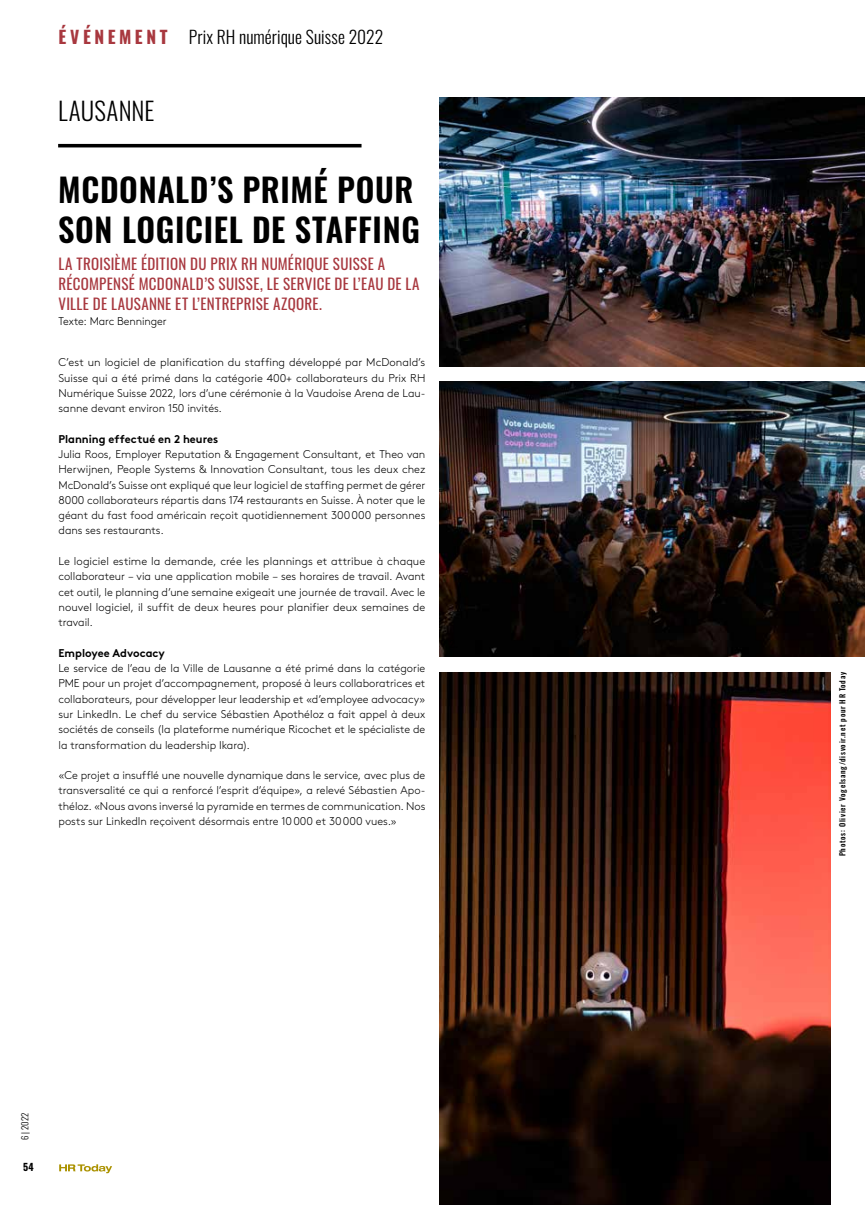
<style>
.page{position:relative;width:865px;height:1205px;background:#fff}
.page>*{position:absolute;margin:0;border:0;box-sizing:border-box;transform-origin:0 0}
.t1{font:600 32.5px/40px "Oswald";letter-spacing:.02em;color:#000}
.t2{font:300 25px "Oswald";letter-spacing:.01em;color:#000}
.t3{font:300 17.5px "Oswald";color:#000}
.t4{font:15px/20px "Oswald";letter-spacing:.02em;color:#a8383f}
.t5{font:300 11.25px/15.2px "Brown Std";color:#000;text-align:justify}
.t6{font:700 11.25px "Brown Std";color:#000}
.t7{font:700 10px "Oswald";color:#000}
.t8{font:300 8.75px "Oswald";color:#000}
.t9{font:500 7.5px "Oswald";letter-spacing:.095em;color:#000}
.s1{font-weight:700;color:#a8383f}
</style>
<div class="page">
<svg style="left:59px;top:1164px;width:53px;height:9px"></svg>
<img style="left:439px;top:382px;width:426px;height:275px">
<img style="left:439px;top:672px;width:391px;height:533px">
<hr style="left:58px;top:144px;width:303px;height:3px;background:#000">
<img style="left:439px;top:98px;width:426px;height:269px">
<h3 class="t3" style="left:58px;top:23px;width:326px"><span class="s1">É V É N E M E N T</span> Prix RH numérique Suisse 2022</h3>
<h2 class="t2" style="left:58px;top:91px;width:98px">LAUSANNE</h2>
<h1 class="t1" style="left:58px;top:169px;width:363px">MCDONALD’S PRIMÉ POUR<br>SON LOGICIEL DE STAFFING</h1>
<h3 class="t4" style="left:58px;top:253px;width:362px">LA TROISIÈME ÉDITION DU PRIX RH NUMÉRIQUE SUISSE A<br>RÉCOMPENSÉ MCDONALD’S SUISSE, LE SERVICE DE L’EAU DE LA<br>VILLE DE LAUSANNE ET L’ENTREPRISE AZQORE.</h3>
<p class="t5" style="left:58px;top:314px;width:110px">Texte: Marc Benninger</p>
<p class="t5" style="left:58px;top:355px;width:368px">C’est un logiciel de planification du staffing développé par McDonald’s Suisse qui a été primé dans la catégorie 400+ collaborateurs du Prix RH Numérique Suisse 2022, lors d’une cérémonie à la Vaudoise Arena de Lau&shy;sanne devant environ 150 invités.</p>
<p class="t6" style="left:58px;top:432px;width:161px">Planning effectué en 2 heures</p>
<p class="t5" style="left:58px;top:447px;width:368px">Julia Roos, Employer Reputation &amp; Engagement Consultant, et Theo van Herwijnen, People Systems &amp; Innovation Consultant, tous les deux chez McDonald’s Suisse ont expliqué que leur logiciel de staffing permet de gérer 8000 collaborateurs répartis dans 174 restaurants en Suisse. À noter que le géant du fast food américain reçoit quotidiennement 300000 personnes dans ses restaurants.</p>
<p class="t5" style="left:58px;top:554px;width:368px">Le logiciel estime la demande, crée les plannings et attribue à chaque collaborateur – via une application mobile – ses horaires de travail. Avant cet outil, le planning d’une semaine exigeait une journée de travail. Avec le nouvel logiciel, il suffit de deux heures pour planifier deux semaines de travail.</p>
<p class="t6" style="left:58px;top:646px;width:108px">Employee Advocacy</p>
<p class="t5" style="left:58px;top:661px;width:368px">Le service de l’eau de la Ville de Lausanne a été primé dans la catégorie PME pour un projet d’accompagnement, proposé à leurs collaboratrices et collaborateurs, pour développer leur leadership et «d’employee advocacy» sur LinkedIn. Le chef du service Sébastien Apothéloz a fait appel à deux sociétés de conseils (la plateforme numérique Ricochet et le spécialiste de la transformation du leadership Ikara).</p>
<p class="t5" style="left:58px;top:768px;width:368px">«Ce projet a insufflé une nouvelle dynamique dans le service, avec plus de transversalité ce qui a renforcé l’esprit d’équipe», a relevé Sébastien Apo&shy;théloz. «Nous avons inversé la pyramide en termes de communication. Nos posts sur LinkedIn reçoivent désormais entre 10000 et 30000 vues.»</p>
<p class="t8" style="left:18px;top:1140px;width:29px;rotate:-90deg">6 | 2022</p>
<p class="t7" style="left:23px;top:1159px;width:12px">54</p>
<p class="t9" style="left:836px;top:856px;width:186px;rotate:-90deg">Photos: Olivier Vogelsang/disvoir.net pour HR Today</p>
</div>
